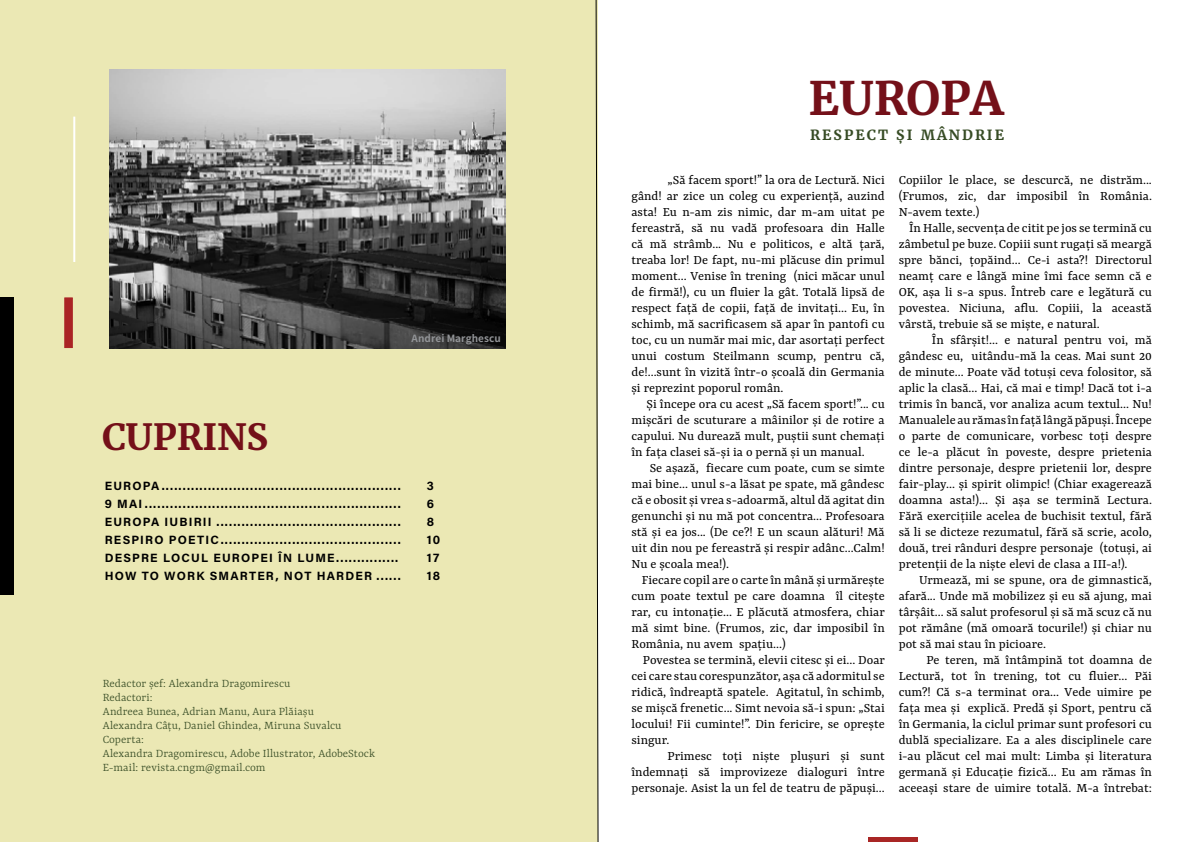
<style>
.page{position:relative;width:1191px;height:842px;background:#fff}
.page>*{position:absolute;margin:0;border:0;box-sizing:border-box;transform-origin:0 0}
.t1{font:700 46px "Merriweather";color:#741019}
.t2{font:700 36px "Merriweather";color:#741019}
.t3{font:14px/16px "Yrsa";color:#000;text-align:justify}
.t4{font:700 14px "Merriweather";letter-spacing:.14em;color:#374c25}
.t5{font:300 12.5px/14px "Yrsa";letter-spacing:.005em;color:#374c25}
.t6{font:700 12px "Acumin Pro";letter-spacing:.1em;color:#000}
.t7{font:700 10px "Source Han Sans JP";letter-spacing:.005em;color:#939598}
</style>
<div class="page">
<div style="left:0;top:0;width:597px;height:842px;background:#ebe8b4"></div>
<svg style="left:595px;top:0;width:4px;height:842px"></svg>
<hr style="left:73px;top:117px;width:2px;height:145px;background:#fff">
<img style="left:109px;top:69px;width:397px;height:280px">
<div style="left:0;top:297px;width:14px;height:298px;background:#000"></div>
<div style="left:868px;top:837px;width:50px;height:5px;background:#a92625"></div>
<div style="left:64px;top:297px;width:9px;height:51px;background:#aa2425;border:1px solid #aa2425"></div>
<h2 class="t2" style="left:102px;top:414px;width:168px">CUPRINS</h2>
<p class="t7" style="left:411px;top:333px;width:91px">Andrei Marghescu</p>
<p class="t6" style="left:105px;top:477px;width:297px">EUROPA.........................................................</p>
<p class="t6" style="left:427px;top:477px;width:9px">3</p>
<p class="t6" style="left:105px;top:495px;width:297px">9 MAI .............................................................</p>
<p class="t6" style="left:427px;top:495px;width:9px">6</p>
<p class="t6" style="left:105px;top:513px;width:297px">EUROPA IUBIRII ............................................</p>
<p class="t6" style="left:427px;top:513px;width:9px">8</p>
<p class="t6" style="left:105px;top:531px;width:297px">RESPIRO POETIC...........................................</p>
<p class="t6" style="left:427px;top:531px;width:15px">10</p>
<p class="t6" style="left:105px;top:549px;width:295px">DESPRE LOCUL EUROPEI ÎN LUME...............</p>
<p class="t6" style="left:427px;top:549px;width:14px">17</p>
<p class="t6" style="left:105px;top:567px;width:297px">HOW TO WORK SMARTER, NOT HARDER ......</p>
<p class="t6" style="left:427px;top:567px;width:15px">18</p>
<p class="t5" style="left:103px;top:677px;width:274px">Redactor șef: Alexandra Dragomirescu<br>Redactori:<br>Andreea Bunea, Adrian Manu, Aura Plăiașu<br>Alexandra Câțu, Daniel Ghindea, Miruna Suvalcu Coperta:<br>Alexandra Dragomirescu, Adobe Illustrator, AdobeStock E-mail: revista.cngm@gmail.com</p>
<h1 class="t1" style="left:808px;top:69px;width:196px">EUROPA</h1>
<p class="t4" style="left:810px;top:126px;width:195px">RESPECT ȘI MÂNDRIE</p>
<p class="t3" style="left:631px;top:173px;width:255px;text-indent:36px">„Să facem sport!” la ora de Lectură. Nici gând! ar zice un coleg cu experiență, auzind asta! Eu n-am zis nimic, dar m-am uitat pe fereastră, să nu vadă profesoara din Halle că mă strâmb... Nu e politicos, e altă țară, treaba lor! De fapt, nu-mi plăcuse din primul moment... Venise în trening (nici măcar unul de firmă!), cu un fluier la gât. Totală lipsă de respect față de copii, față de invitați... Eu, în schimb, mă sacrificasem să apar în pantofi cu toc, cu un număr mai mic, dar asortați perfect unui costum Steilmann scump, pentru că, de!...sunt în vizită într-o școală din Germania și reprezint poporul român.</p>
<p class="t3" style="left:631px;top:397px;width:255px;text-indent:15px">Și începe ora cu acest „Să facem sport!”... cu mișcări de scuturare a mâinilor și de rotire a capului. Nu durează mult, puștii sunt chemați în fața clasei să-și ia o pernă și un manual.</p>
<p class="t3" style="left:631px;top:461px;width:255px;text-indent:18px">Se așază, fiecare cum poate, cum se simte mai bine... unul s-a lăsat pe spate, mă gândesc că e obosit și vrea s-adoarmă, altul dă agitat din genunchi și nu mă pot concentra... Profesoara stă și ea jos... (De ce?! E un scaun alături! Mă uit din nou pe fereastră și respir adânc...Calm!<br>Nu e școala mea!).</p>
<p class="t3" style="left:631px;top:573px;width:255px;text-indent:10px">Fiecare copil are o carte în mână și urmărește cum poate textul pe care doamna îl citește rar, cu intonație... E plăcută atmosfera, chiar mă simt bine. (Frumos, zic, dar imposibil în România, nu avem spațiu...)</p>
<p class="t3" style="left:631px;top:653px;width:255px;text-indent:11px">Povestea se termină, elevii citesc și ei... Doar cei care stau corespunzător, așa că adormitul se ridică, îndreaptă spatele. Agitatul, în schimb, se mișcă frenetic... Simt nevoia să-i spun: „Stai locului! Fii cuminte!”. Din fericire, se oprește singur.</p>
<p class="t3" style="left:631px;top:749px;width:255px;text-indent:36px">Primesc toți niște plușuri și sunt îndemnați să improvizeze dialoguri între personaje. Asist la un fel de teatru de păpuși...</p>
<p class="t3" style="left:898px;top:173px;width:255px">Copiilor le place, se descurcă, ne distrăm... (Frumos, zic, dar imposibil în România.<br>N-avem texte.)</p>
<p class="t3" style="left:898px;top:221px;width:255px;text-indent:10px">În Halle, secvența de citit pe jos se termină cu zâmbetul pe buze. Copiii sunt rugați să meargă spre bănci, țopăind... Ce-i asta?! Directorul neamț care e lângă mine îmi face semn că e OK, așa li s-a spus. Întreb care e legătură cu povestea. Niciuna, aflu. Copiii, la această vârstă, trebuie să se miște, e natural.</p>
<p class="t3" style="left:898px;top:333px;width:255px;text-indent:33px">În sfârșit!... e natural pentru voi, mă gândesc eu, uitându-mă la ceas. Mai sunt 20 de minute... Poate văd totuși ceva folositor, să aplic la clasă... Hai, că mai e timp! Dacă tot i-a trimis în bancă, vor analiza acum textul... Nu!<br>Manualele au rămas în față lângă păpuși. Începe o parte de comunicare, vorbesc toți despre ce le-a plăcut în poveste, despre prietenia dintre personaje, despre prietenii lor, despre fair-play... și spirit olimpic! (Chiar exagerează doamna asta!)... Și așa se termină Lectura.<br>Fără exercițiile acelea de buchisit textul, fără să li se dicteze rezumatul, fără să scrie, acolo, două, trei rânduri despre personaje (totuși, ai pretenții de la niște elevi de clasa a III-a!).</p>
<p class="t3" style="left:898px;top:573px;width:255px;text-indent:20px">Urmează, mi se spune, ora de gimnastică, afară... Unde mă mobilizez și eu să ajung, mai târșâit... să salut profesorul și să mă scuz că nu pot rămâne (mă omoară tocurile!) și chiar nu pot să mai stau în picioare.</p>
<p class="t3" style="left:898px;top:653px;width:255px;text-indent:28px">Pe teren, mă întâmpină tot doamna de Lectură, tot în trening, tot cu fluier... Păi cum?! Că s-a terminat ora... Vede uimire pe fața mea și explică. Predă și Sport, pentru că în Germania, la ciclul primar sunt profesori cu dublă specializare. Ea a ales disciplinele care i-au plăcut cel mai mult: Limba și literatura germană și Educație fizică... Eu am rămas în aceeași stare de uimire totală. M-a întrebat:</p>
</div>
